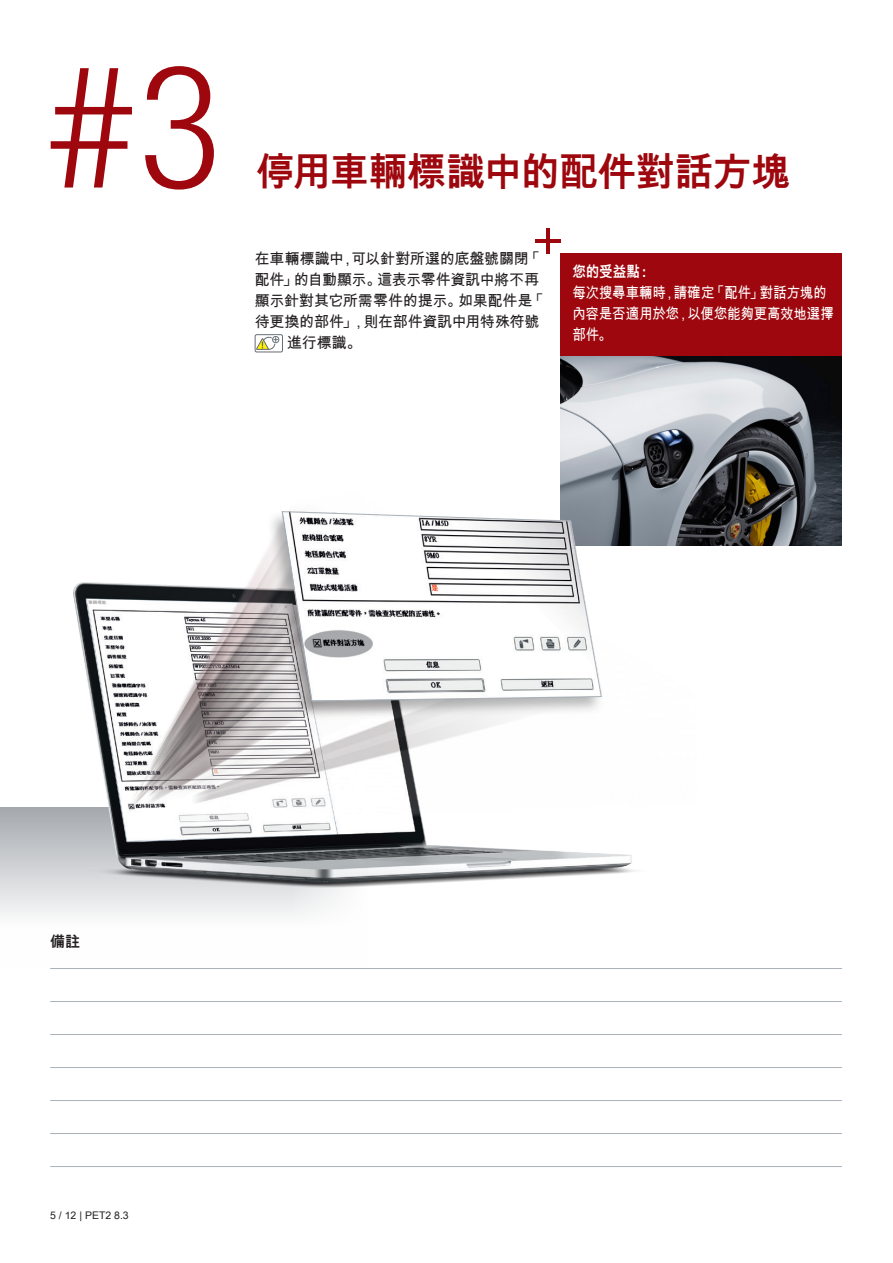
<style>
.page{position:relative;width:893px;height:1263px;background:#fff}
.page>*{position:absolute;margin:0;border:0;box-sizing:border-box;transform-origin:0 0}
.t1{font:300 condensed 171.45px "Helvetica Neue";color:#9d070d}
.t2{font:700 39px "Arial Unicode MS";letter-spacing:-.015em;color:#9d070d}
.t3{font:15px "Arial Unicode MS";letter-spacing:-.015em;color:#231f20}
.t4{font:15px/21px "Arial Unicode MS";letter-spacing:-.01em;color:#fff;scale:.9 1}
.t5{font:700 15px "Arial Unicode MS";color:#fff;scale:.9 1}
.t6{font:700 15px "Arial Unicode MS";color:#231f20}
.t7{font:10.5px "Arial Unicode MS";color:#231f20}
</style>
<div class="page">
<img style="left:561px;top:355px;width:281px;height:190px">
<div style="left:255px;top:334px;width:28px;height:18px;border:1px solid #656d76;border-radius:2px"></div>
<svg style="left:271px;top:335px;width:9px;height:9px"></svg>
<div style="left:273px;top:336px;width:6px;height:7px;background:#b2b6ba;border-radius:50%"></div>
<div style="left:272px;top:336px;width:7px;height:7px;border:1px solid #656d76;border-radius:50%"></div>
<svg style="left:255px;top:337px;width:23px;height:13px"></svg>
<div style="left:0;top:807px;width:415px;height:160px;background:linear-gradient(to bottom,#a9adb2,#fff)"></div>
<div style="left:294px;top:796px;width:152px;height:172px;background:#fff"></div>
<hr style="left:50px;top:968px;width:792px;height:1px;background:#aab1b8">
<hr style="left:50px;top:1001px;width:792px;height:1px;background:#aab1b8">
<hr style="left:50px;top:1034px;width:792px;height:1px;background:#aab1b8">
<hr style="left:50px;top:1067px;width:792px;height:1px;background:#aab1b8">
<hr style="left:50px;top:1100px;width:792px;height:1px;background:#aab1b8">
<hr style="left:50px;top:1133px;width:792px;height:1px;background:#aab1b8">
<hr style="left:50px;top:1166px;width:792px;height:1px;background:#aab1b8">
<div style="left:561px;top:253px;width:281px;height:102px;background:#9d070d"></div>
<hr style="left:546px;top:228px;width:4px;height:25px;background:#9d070d">
<hr style="left:536px;top:239px;width:25px;height:3px;background:#9d070d">
<img style="left:45px;top:484px;width:651px;height:433px">
<svg style="left:281px;top:511px;width:321px;height:191px"></svg>
<h1 class="t1" style="left:50px;top:29px;width:172px">#3</h1>
<h2 class="t2" style="left:256px;top:144px;width:536px">停用車輛標識中的配件對話方塊</h2>
<p class="t3" style="left:255px;top:248px;width:287px">在車輛標識中，可以針對所選的底盤號關閉「</p>
<p class="t3" style="left:255px;top:269px;width:286px">配件」的自動顯示。這表示零件資訊中將不再</p>
<p class="t3" style="left:255px;top:290px;width:290px">顯示針對其它所需零件的提示。如果配件是「</p>
<p class="t3" style="left:255px;top:311px;width:286px">待更換的部件」，則在部件資訊中用特殊符號</p>
<p class="t3" style="left:287px;top:332px;width:76px">進行標識。</p>
<p class="t5" style="left:572px;top:261px;width:89px">您的受益點：</p>
<p class="t4" style="left:572px;top:282px;width:292px">每次搜尋車輛時，請確定「配件」對話方塊的內容是否適用於您，以便您能夠更高效地選擇部件。</p>
<p class="t6" style="left:50px;top:931px;width:32px">備註</p>
<p class="t7" style="left:50px;top:1208px;width:80px">5 / 12 | PET2 8.3</p>
</div>
